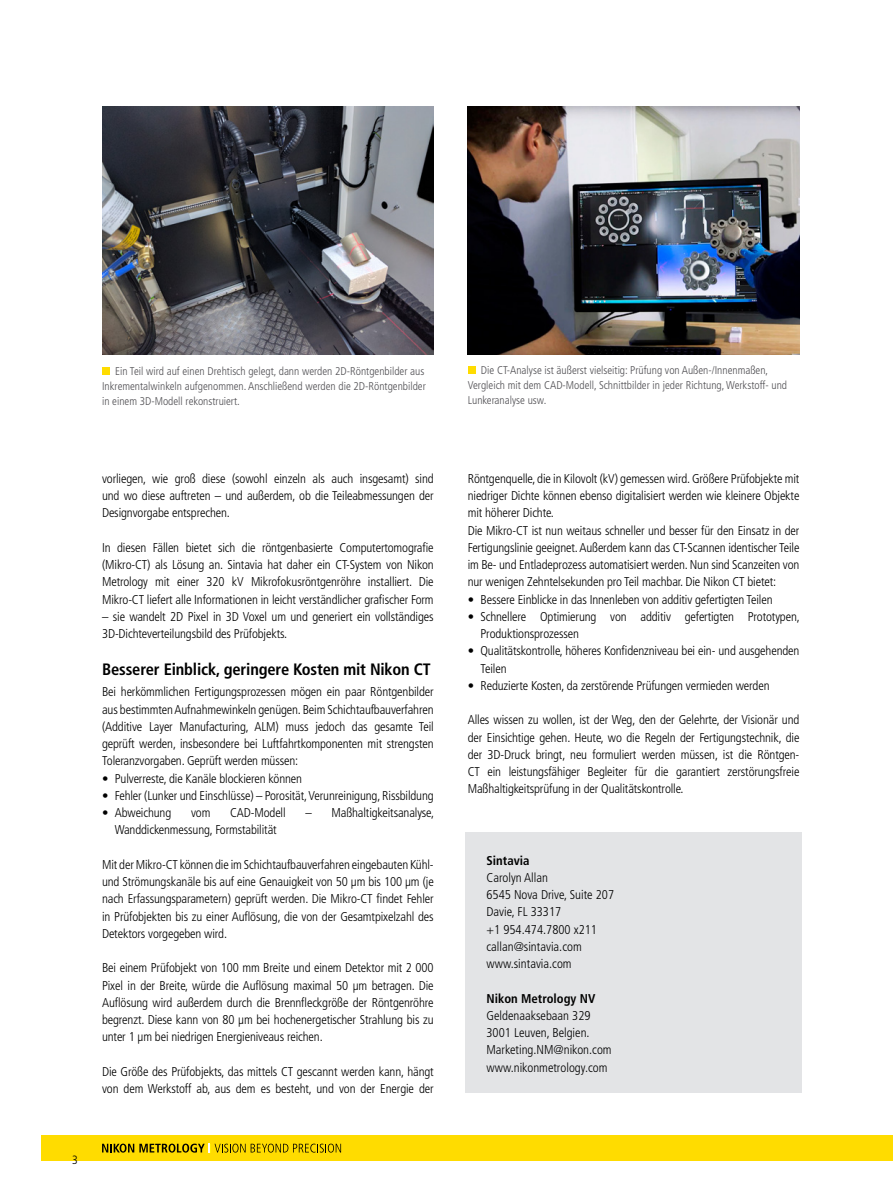
<style>
.page{position:relative;width:893px;height:1191px;background:#fff}
.page>*{position:absolute;margin:0;border:0;box-sizing:border-box;transform-origin:0 0}
.t1{font:700 condensed 16.5px "Frutiger LT Std";letter-spacing:-.01em;color:#000}
.t2{font:300 condensed 12.75px/17.2px "Frutiger LT Std";letter-spacing:-.01em;color:#000}
.t3{font:700 condensed 12.75px "Frutiger LT Std";color:#000}
.t4{font:300 condensed 12px "Frutiger LT Std";color:#000}
.t5{font:300 condensed 11.25px/15px "Frutiger LT Std";color:#504f53}
</style>
<div class="page">
<div style="left:41px;top:1135px;width:852px;height:25px;background:#ffdc00"></div>
<svg style="left:102px;top:1143px;width:239px;height:9px"></svg>
<img style="left:468px;top:106px;width:331px;height:248px">
<img style="left:102px;top:106px;width:332px;height:248px">
<div style="left:468px;top:366px;width:8px;height:8px;background:#ffdc00"></div>
<div style="left:102px;top:367px;width:8px;height:8px;background:#ffdc00"></div>
<div style="left:465px;top:832px;width:337px;height:261px;background:#e3e4e6"></div>
<p class="t5" style="left:102px;top:364px;width:325px;text-indent:13px">Ein Teil wird auf einen Drehtisch gelegt, dann werden 2D-Röntgenbilder aus<br>Inkrementalwinkeln aufgenommen. Anschließend werden die 2D-Röntgenbilder in einem 3D-Modell rekonstruiert.</p>
<p class="t4" style="left:72px;top:1153px;width:7px">3</p>
<p class="t2" style="left:102px;top:470px;width:333px;text-align:justify">vorliegen, wie groß diese (sowohl einzeln als auch insgesamt) sind und wo diese auftreten – und außerdem, ob die Teileabmessungen der Designvorgabe entsprechen.</p>
<p class="t2" style="left:102px;top:539px;width:333px;text-align:justify">In diesen Fällen bietet sich die röntgenbasierte Computertomografie (Mikro-CT) als Lösung an. Sintavia hat daher ein CT-System von Nikon Metrology mit einer 320 kV Mikrofokusröntgenröhre installiert. Die Mikro-CT liefert alle Informationen in leicht verständlicher grafischer Form</p>
<p class="t2" style="left:102px;top:608px;width:333px">– sie wandelt 2D Pixel in 3D Voxel um und generiert ein vollständiges<br>3D-Dichteverteilungsbild des Prüfobjekts.</p>
<p class="t1" style="left:102px;top:659px;width:330px">Besserer Einblick, geringere Kosten mit Nikon CT</p>
<p class="t2" style="left:102px;top:683px;width:333px;text-align:justify">Bei herkömmlichen Fertigungsprozessen mögen ein paar Röntgenbilder aus bestimmten Aufnahmewinkeln genügen. Beim Schichtaufbauverfahren (Additive Layer Manufacturing, ALM) muss jedoch das gesamte Teil geprüft werden, insbesondere bei Luftfahrtkomponenten mit strengsten Toleranzvorgaben. Geprüft werden müssen:</p>
<p class="t2" style="left:102px;top:769px;width:202px">• Pulverreste, die Kanäle blockieren können</p>
<p class="t2" style="left:102px;top:787px;width:333px">• Fehler (Lunker und Einschlüsse) – Porosität, Verunreinigung, Rissbildung</p>
<p class="t2" style="left:102px;top:804px;width:71px">• Abweichung</p>
<p class="t2" style="left:191px;top:804px;width:21px">vom</p>
<p class="t2" style="left:230px;top:804px;width:57px">CAD-Modell</p>
<p class="t2" style="left:305px;top:804px;width:130px">– Maßhaltigkeitsanalyse,</p>
<p class="t2" style="left:115px;top:821px;width:163px">Wanddickenmessung, Formstabilität</p>
<p class="t2" style="left:102px;top:856px;width:333px;text-align:justify">Mit der Mikro-CT können die im Schichtaufbauverfahren eingebauten Kühl&shy;und Strömungskanäle bis auf eine Genauigkeit von 50 μm bis 100 μm (je nach Erfassungsparametern) geprüft werden. Die Mikro-CT findet Fehler in Prüfobjekten bis zu einer Auflösung, die von der Gesamtpixelzahl des Detektors vorgegeben wird.</p>
<p class="t2" style="left:102px;top:959px;width:333px;text-align:justify">Bei einem Prüfobjekt von 100 mm Breite und einem Detektor mit 2 000<br>Pixel in der Breite, würde die Auflösung maximal 50 μm betragen. Die Auflösung wird außerdem durch die Brennfleckgröße der Röntgenröhre begrenzt. Diese kann von 80 μm bei hochenergetischer Strahlung bis zu unter 1 μm bei niedrigen Energieniveaus reichen.</p>
<p class="t2" style="left:102px;top:1063px;width:333px">Die Größe des Prüfobjekts, das mittels CT gescannt werden kann, hängt von dem Werkstoff ab, aus dem es besteht, und von der Energie der</p>
<p class="t5" style="left:468px;top:363px;width:321px;text-indent:13px">Die CT-Analyse ist äußerst vielseitig: Prüfung von Außen-/Innenmaßen,<br>Vergleich mit dem CAD-Modell, Schnittbilder in jeder Richtung, Werkstoff- und<br>Lunkeranalyse usw.</p>
<p class="t2" style="left:468px;top:470px;width:333px">Röntgenquelle, die in Kilovolt (kV) gemessen wird. Größere Prüfobjekte mit niedriger Dichte können ebenso digitalisiert werden wie kleinere Objekte mit höherer Dichte.<br>Die Mikro-CT ist nun weitaus schneller und besser für den Einsatz in der Fertigungslinie geeignet. Außerdem kann das CT-Scannen identischer Teile im Be- und Entladeprozess automatisiert werden. Nun sind Scanzeiten von nur wenigen Zehntelsekunden pro Teil machbar. Die Nikon CT bietet:</p>
<p class="t2" style="left:468px;top:590px;width:306px">• Bessere Einblicke in das Innenleben von additiv gefertigten Teilen</p>
<p class="t2" style="left:480px;top:608px;width:321px;text-indent:-13px">• Schnellere Optimierung von additiv gefertigten Prototypen,<br>Produktionsprozessen</p>
<p class="t2" style="left:480px;top:642px;width:320px;text-indent:-13px">• Qualitätskontrolle, höheres Konfidenzniveau bei ein- und ausgehenden<br>Teilen</p>
<p class="t2" style="left:468px;top:677px;width:303px">• Reduzierte Kosten, da zerstörende Prüfungen vermieden werden</p>
<p class="t2" style="left:468px;top:711px;width:333px;text-align:justify">Alles wissen zu wollen, ist der Weg, den der Gelehrte, der Visionär und der Einsichtige gehen. Heute, wo die Regeln der Fertigungstechnik, die der 3D-Druck bringt, neu formuliert werden müssen, ist die Röntgen-CT ein leistungsfähiger Begleiter für die garantiert zerstörungsfreie Maßhaltigkeitsprüfung in der Qualitätskontrolle.</p>
<p class="t3" style="left:486px;top:852px;width:44px">Sintavia</p>
<p class="t2" style="left:486px;top:869px;width:129px">Carolyn Allan<br>6545 Nova Drive, Suite 207<br>Davie, FL 33317<br>+1 954.474.7800 x211 callan@sintavia.com www.sintavia.com</p>
<p class="t3" style="left:486px;top:990px;width:110px">Nikon Metrology NV</p>
<p class="t2" style="left:486px;top:1007px;width:127px">Geldenaaksebaan 329<br>3001 Leuven, Belgien.<br>Marketing.NM@nikon.com www.nikonmetrology.com</p>
</div>
